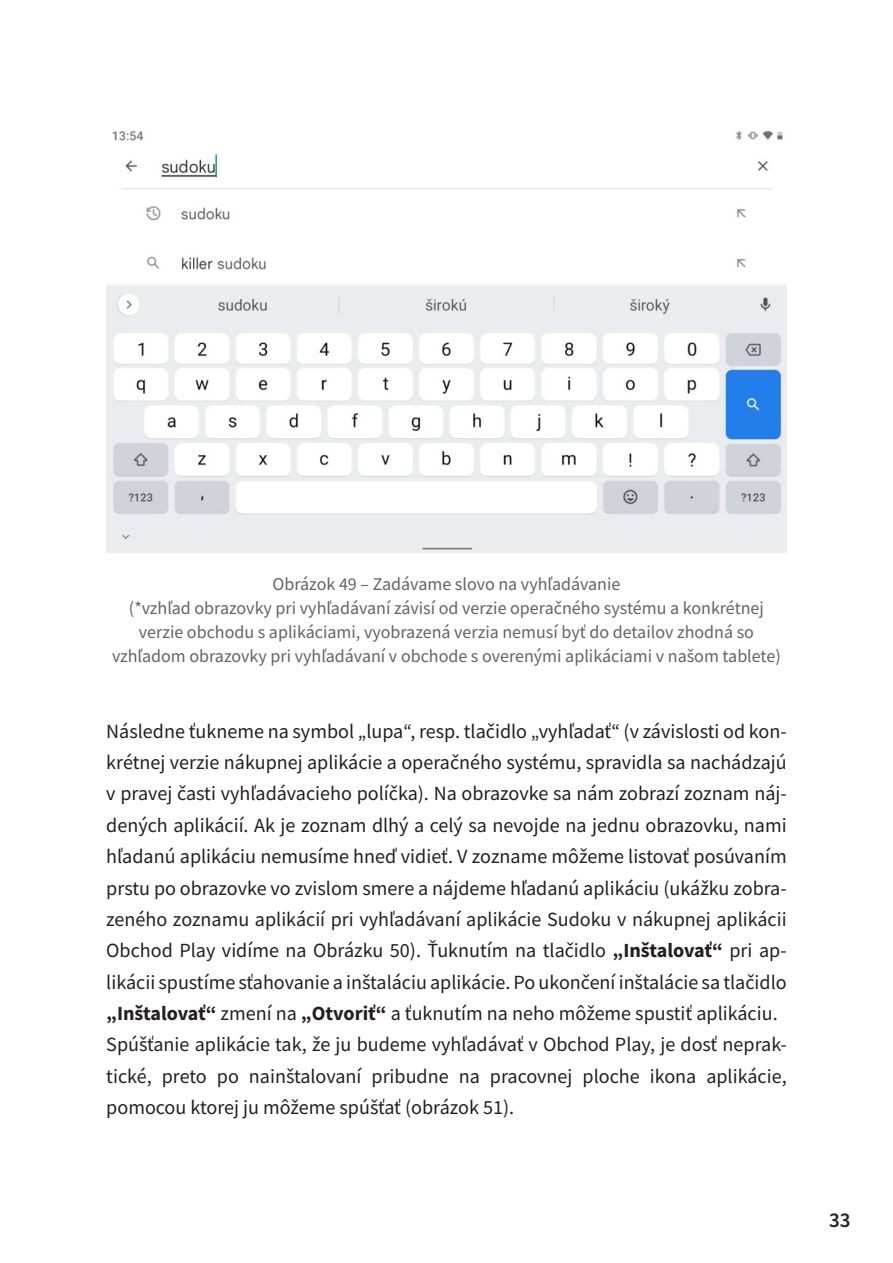
<style>
.page{position:relative;width:893px;height:1263px;background:#fff}
.page>*{position:absolute;margin:0;border:0;box-sizing:border-box;transform-origin:0 0}
.t1{font:600 21px "Source Sans Pro";color:#231f20}
.t2{font:20.1px/31.3px "Source Sans Pro";color:#231f20}
.t3{font:18px/24px "Source Sans Pro";color:#636366;text-align:center}
.s1{font-weight:700}
</style>
<div class="page">
<img style="left:106px;top:130px;width:681px;height:423px">
<p class="t3" style="left:112px;top:572px;width:670px">Obrázok 49 – Zadávame slovo na vyhľadávanie<br>(*vzhľad obrazovky pri vyhľadávaní závisí od verzie operačného systému a konkrétnej verzie obchodu s aplikáciami, vyobrazená verzia nemusí byť do detailov zhodná so vzhľadom obrazovky pri vyhľadávaní v obchode s overenými aplikáciami v našom tablete)</p>
<p class="t2" style="left:106px;top:715px;width:682px">Následne ťukneme na symbol „lupa“, resp. tlačidlo „vyhľadať“ (v závislosti od kon&shy;krétnej verzie nákupnej aplikácie a operačného systému, spravidla sa nachádzajú v pravej časti vyhľadávacieho políčka). Na obrazovke sa nám zobrazí zoznam náj&shy;dených aplikácií. Ak je zoznam dlhý a celý sa nevojde na jednu obrazovku, nami hľadanú aplikáciu nemusíme hneď vidieť. V zozname môžeme listovať posúvaním prstu po obrazovke vo zvislom smere a nájdeme hľadanú aplikáciu (ukážku zobra&shy;zeného zoznamu aplikácií pri vyhľadávaní aplikácie Sudoku v nákupnej aplikácii Obchod Play vidíme na Obrázku 50). Ťuknutím na tlačidlo <span class="s1">„Inštalovať“</span> pri ap&shy;likácii spustíme sťahovanie a inštaláciu aplikácie. Po ukončení inštalácie sa tlačidlo <span class="s1">„Inštalovať“</span> zmení na <span class="s1">„Otvoriť“</span> a ťuknutím na neho môžeme spustiť aplikáciu.<br>Spúšťanie aplikácie tak, že ju budeme vyhľadávať v Obchod Play, je dosť neprak&shy;tické, preto po nainštalovaní pribudne na pracovnej ploche ikona aplikácie, pomocou ktorej ju môžeme spúšťať (obrázok 51).</p>
<p class="t1" style="left:829px;top:1207px;width:23px">33</p>
</div>
